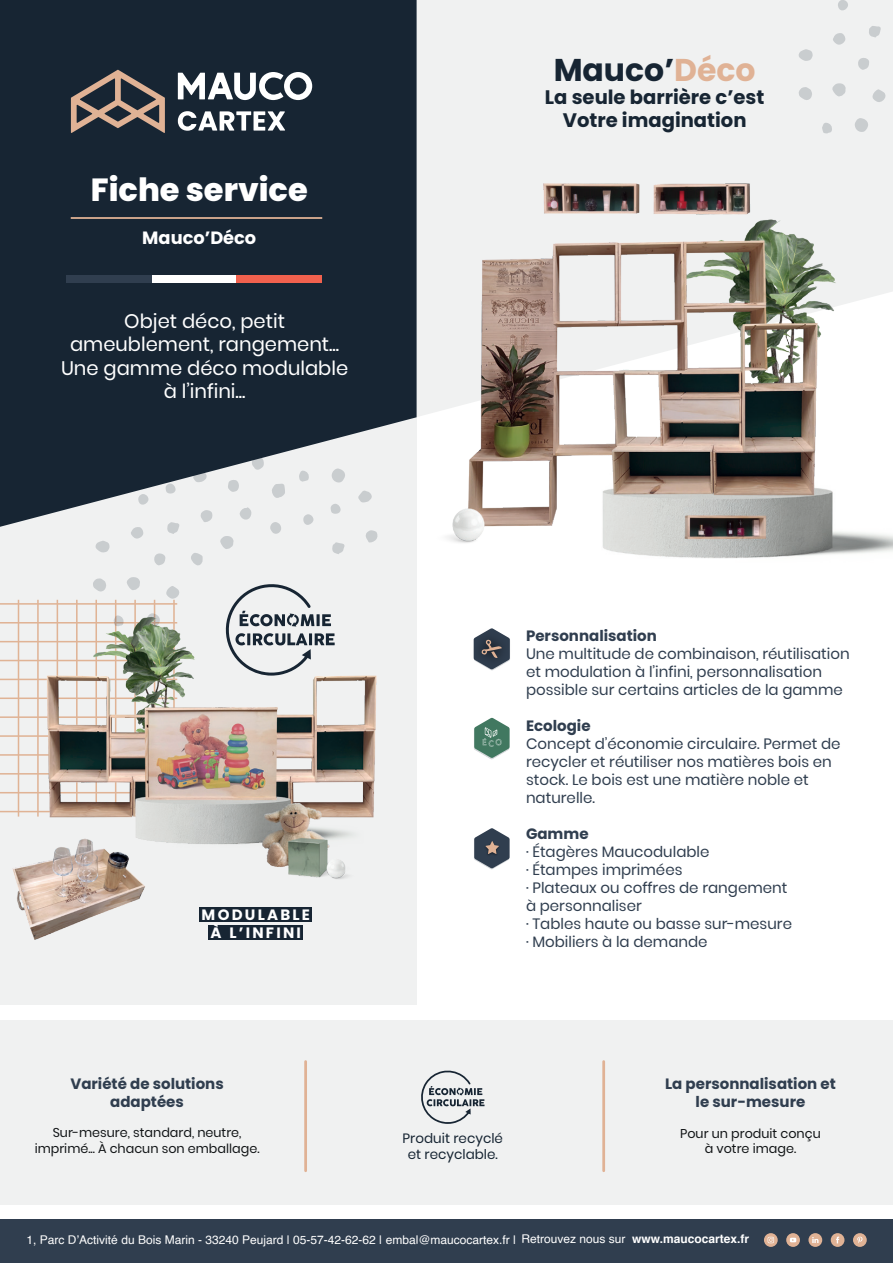
<style>
.page{position:relative;width:893px;height:1263px;background:#fff}
.page>*{position:absolute;margin:0;border:0;box-sizing:border-box;transform-origin:0 0}
.t1{font:800 31.95px "Poppins";color:#fff}
.t2{font:700 31.5px "Poppins";color:#172533}
.t3{font:19.5px/23.4px "Poppins";color:#fff;text-align:center}
.t4{font:700 19.5px/23.4px "Poppins";color:#172533;text-align:center}
.t5{font:700 17.85px "Poppins";color:#fff}
.t6{font:15px/18px "Poppins";color:#303e4f}
.t7{font:700 15px/18px "Poppins";color:#303e4f;text-align:center}
.t8{font:700 15px/18px "Poppins";letter-spacing:.15em;color:#fff;text-align:center}
.t9{font:13.5px/16.2px "Poppins";color:#172533;text-align:center}
.t10{font:12.75px/15.3px "Poppins";color:#111416;text-align:center}
.t11{font:12px "Helvetica";color:#fff}
.s1{color:#e0b295}
.s2{font-weight:700}
</style>
<div class="page">
<div style="left:0;top:1020px;width:893px;height:184px;background:#f0f1f1"></div>
<div style="left:0;top:0;width:417px;height:1004px;background:#f0f1f1"></div>
<div style="left:417px;top:0;width:476px;height:62px;background:#f0f1f1"></div>
<svg style="left:0;top:0;width:417px;height:527px;fill:#172533"></svg>
<svg style="left:71px;top:70px;width:94px;height:63px"></svg>
<svg style="left:178px;top:72px;width:134px;height:28px"></svg>
<svg style="left:178px;top:111px;width:107px;height:20px"></svg>
<hr style="left:71px;top:217px;width:251px;height:2px;background:#e0b295">
<div style="left:152px;top:275px;width:85px;height:7px;background:#fff"></div>
<div style="left:237px;top:275px;width:85px;height:7px;background:#f1614e"></div>
<div style="left:67px;top:275px;width:85px;height:7px;background:#303e4f"></div>
<hr style="left:304px;top:1061px;width:3px;height:110px;background:#e0b295">
<hr style="left:602px;top:1061px;width:3px;height:110px;background:#e0b295">
<svg style="left:799px;top:49px;width:14px;height:12px"></svg>
<svg style="left:832px;top:33px;width:13px;height:12px"></svg>
<svg style="left:868px;top:26px;width:13px;height:11px"></svg>
<svg style="left:857px;top:57px;width:12px;height:5px"></svg>
<svg style="left:838px;top:0;width:10px;height:11px"></svg>
<svg style="left:271px;top:484px;width:14px;height:14px"></svg>
<svg style="left:106px;top:463px;width:14px;height:15px"></svg>
<svg style="left:166px;top:448px;width:15px;height:15px"></svg>
<svg style="left:216px;top:440px;width:14px;height:13px"></svg>
<svg style="left:95px;top:541px;width:15px;height:11px"></svg>
<svg style="left:251px;top:456px;width:13px;height:14px"></svg>
<svg style="left:193px;top:470px;width:14px;height:12px"></svg>
<svg style="left:200px;top:509px;width:12px;height:13px"></svg>
<svg style="left:131px;top:527px;width:12px;height:12px"></svg>
<svg style="left:239px;top:507px;width:13px;height:13px"></svg>
<svg style="left:167px;top:522px;width:13px;height:12px"></svg>
<svg style="left:228px;top:479px;width:11px;height:13px"></svg>
<svg style="left:270px;top:522px;width:11px;height:12px"></svg>
<svg style="left:134px;top:450px;width:11px;height:11px"></svg>
<svg style="left:299px;top:470px;width:11px;height:12px"></svg>
<svg style="left:303px;top:514px;width:11px;height:11px"></svg>
<svg style="left:138px;top:494px;width:11px;height:11px"></svg>
<svg style="left:166px;top:483px;width:10px;height:11px"></svg>
<svg style="left:220px;top:536px;width:14px;height:13px"></svg>
<div style="left:0;top:1219px;width:893px;height:44px;background:#303e4f"></div>
<div style="left:853px;top:1233px;width:14px;height:14px;background:#e0b295;border-radius:50%"></div>
<svg style="left:857px;top:1236px;width:6px;height:7px"></svg>
<div style="left:808px;top:1233px;width:14px;height:14px;background:#e0b295;border-radius:50%"></div>
<svg style="left:812px;top:1237px;width:6px;height:6px"></svg>
<svg style="left:786px;top:1233px;width:14px;height:14px"></svg>
<svg style="left:790px;top:1238px;width:6px;height:4px"></svg>
<div style="left:831px;top:1233px;width:13px;height:14px;background:#e0b295;border-radius:50%"></div>
<svg style="left:836px;top:1236px;width:3px;height:7px"></svg>
<svg style="left:764px;top:1233px;width:14px;height:14px"></svg>
<svg style="left:768px;top:1237px;width:6px;height:6px"></svg>
<img style="left:321px;top:62px;width:572px;height:497px">
<svg style="left:474px;top:628px;width:36px;height:41px"></svg>
<svg style="left:474px;top:828px;width:36px;height:40px"></svg>
<svg style="left:474px;top:718px;width:36px;height:40px"></svg>
<svg style="left:421px;top:1070px;width:63px;height:54px"></svg>
<img style="left:0;top:554px;width:468px;height:386px">
<div style="left:199px;top:907px;width:113px;height:14px;background:#172533"></div>
<div style="left:209px;top:925px;width:94px;height:14px;background:#172533"></div>
<h1 class="t1" style="left:91px;top:172px;width:218px">Fiche service</h1>
<p class="t5" style="left:142px;top:227px;width:115px">Mauco’Déco</p>
<h3 class="t3" style="left:61px;top:309px;width:289px">Objet déco, petit ameublement, rangement...<br>Une gamme déco modulable à l’infini...</h3>
<h2 class="t2" style="left:554px;top:51px;width:203px">Mauco’<span class="s1">Déco</span></h2>
<h3 class="t4" style="left:545px;top:86px;width:221px">La seule barrière c’est<br>Votre imagination</h3>
<p class="t8" style="left:202px;top:906px;width:110px">MODULABLE<br>À L’INFINI</p>
<p class="t7" style="left:70px;top:1075px;width:155px">Variété de solutions adaptées</p>
<p class="t10" style="left:35px;top:1125px;width:226px">Sur-mesure, standard, neutre, imprimé... À chacun son emballage.</p>
<p class="t7" style="left:526px;top:627px;width:132px">Personnalisation</p>
<p class="t6" style="left:526px;top:645px;width:325px">Une multitude de combinaison, réutilisation et modulation à l’infini, personnalisation possible sur certains articles de la gamme</p>
<p class="t7" style="left:526px;top:717px;width:66px">Ecologie</p>
<p class="t6" style="left:526px;top:735px;width:316px">Concept d’économie circulaire. Permet de recycler et réutiliser nos matières bois en stock. Le bois est une matière noble et naturelle.</p>
<p class="t7" style="left:526px;top:825px;width:64px">Gamme</p>
<p class="t6" style="left:526px;top:843px;width:268px">· Étagères Maucodulable<br>· Étampes imprimées<br>· Plateaux ou coffres de rangement à personnaliser<br>· Tables haute ou basse sur-mesure · Mobiliers à la demande</p>
<p class="t9" style="left:403px;top:1130px;width:102px">Produit recyclé et recyclable.</p>
<p class="t7" style="left:665px;top:1075px;width:172px">La personnalisation et le sur-mesure</p>
<p class="t10" style="left:680px;top:1126px;width:142px">Pour un produit conçu à votre image.</p>
<p class="t11" style="left:27px;top:1230px;width:724px">1, Parc D’Activité du Bois Marin - 33240 Peujard | 05-57-42-62-62 | embal@maucocartex.fr | Retrouvez nous sur <span class="s2">www.maucocartex.fr</span></p>
</div>
